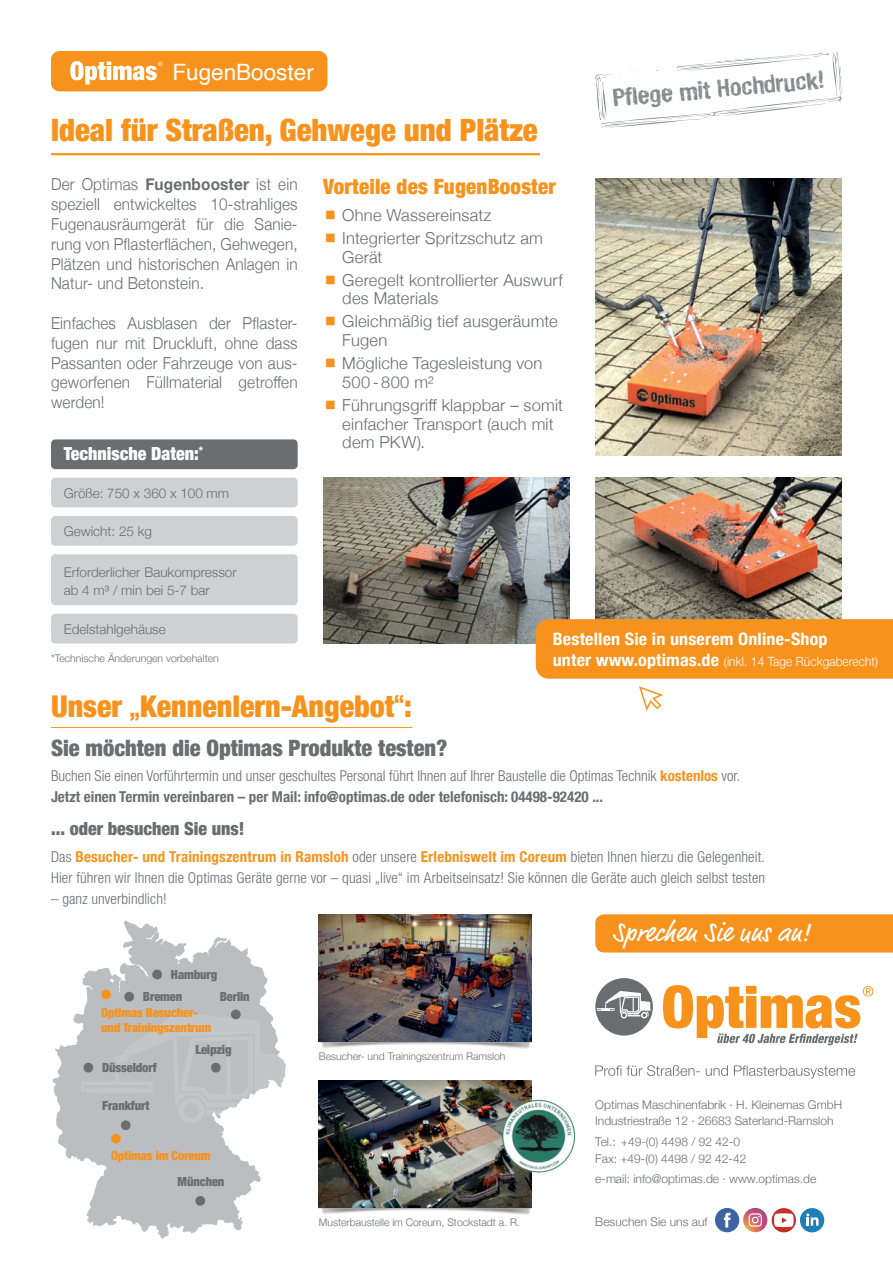
<style>
.page{position:relative;width:893px;height:1263px;background:#fff}
.page>*{position:absolute;margin:0;border:0;box-sizing:border-box;transform-origin:0 0}
.t1{font:900 condensed 30.75px "Helvetica Neue";color:#f7931d}
.t2{font:900 condensed 30px "Helvetica Neue";color:#f7931d}
.t3{font:26.85px "Market";letter-spacing:.01em;color:#fff}
.t4{font:24px "Hand Vetica";color:#87898c}
.t5{font:900 condensed 22.5px "Helvetica Neue";color:#6c6d70}
.t6{font:22.5px "Helvetica";color:#fff}
.t7{font:900 condensed 21px "Helvetica Neue";letter-spacing:.01em;color:#f7931d}
.t8{font:900 condensed 18px "Helvetica Neue";color:#6c6d70}
.t9{font:900 condensed 18px "Helvetica Neue";color:#fff}
.t10{font:700 condensed 17.1px "Helvetica Neue";letter-spacing:.01em;color:#fff;scale:1.05 1}
.t11{font:300 16.5px/19.8px "Helvetica Neue";letter-spacing:.01em;color:#6c6d70;text-align:justify;scale:.93 1}
.t12{font:300 16.5px/23px "Helvetica Neue";letter-spacing:.01em;color:#6c6d70}
.t13{font:300 condensed 15px/21px "Helvetica Neue";color:#6c6d70}
.t14{font:300 13.5px/18px "Helvetica Neue";color:#6c6d70}
.t15{font:300 12.75px "Helvetica Neue";letter-spacing:.01em;color:#fff;scale:.93 1}
.t16{font:900 condensed 12.6px "Helvetica Neue";letter-spacing:-.01em;color:#6c6d70}
.t17{font:900 condensed 12.6px/15px "Helvetica Neue";letter-spacing:-.01em;color:#f7931d}
.t18{font:300 12px/16.5px "Helvetica Neue";color:#6c6d70}
.t19{font:300 10.5px "Helvetica Neue";color:#6c6d70}
.s1{font-weight:700}
.s2{font-weight:700;font-stretch:condensed;font-size:17.1px}
.s3{font-size:12.15px}
.s4{font-size:21px}
.s5{font-weight:700;color:#f7931d}
</style>
<div class="page">
<hr style="left:51px;top:153px;width:489px;height:2px;background:#f7931d">
<div style="left:51px;top:51px;width:276px;height:40px;background:#f7931d;border-radius:9px"></div>
<svg style="left:70px;top:61px;width:92px;height:23px"></svg>
<img style="left:323px;top:478px;width:247px;height:165px">
<img style="left:595px;top:179px;width:247px;height:276px">
<img style="left:595px;top:478px;width:247px;height:141px">
<div style="left:595px;top:978px;width:58px;height:57px;background:#6c6d70;border-radius:50%"></div>
<svg style="left:597px;top:991px;width:54px;height:27px"></svg>
<svg style="left:663px;top:985px;width:210px;height:60px"></svg>
<svg style="left:595px;top:1065px;width:260px;height:13px"></svg>
<div style="left:595px;top:914px;width:298px;height:38px;background:#f7931d"></div>
<div style="left:715px;top:1208px;width:24px;height:24px;background:#3d64a0;border-radius:50%"></div>
<svg style="left:724px;top:1213px;width:6px;height:14px"></svg>
<svg style="left:772px;top:1208px;width:24px;height:24px"></svg>
<svg style="left:774px;top:1213px;width:19px;height:14px"></svg>
<div style="left:800px;top:1208px;width:24px;height:24px;background:#1f7fba;border-radius:50%"></div>
<svg style="left:806px;top:1213px;width:12px;height:12px"></svg>
<svg style="left:743px;top:1208px;width:24px;height:24px"></svg>
<svg style="left:749px;top:1213px;width:13px;height:14px"></svg>
<img style="left:319px;top:1208px;width:212px;height:6px">
<img style="left:319px;top:1042px;width:212px;height:6px">
<img style="left:319px;top:914px;width:212px;height:128px">
<img style="left:319px;top:1080px;width:212px;height:128px">
<hr style="left:51px;top:727px;width:361px;height:1px;background:#f7931d">
<svg style="left:53px;top:921px;width:233px;height:317px"></svg>
<div style="left:124px;top:992px;width:10px;height:9px;background:#6c6d70;border-radius:50%"></div>
<div style="left:101px;top:989px;width:10px;height:10px;background:#f7931d;border-radius:50%"></div>
<div style="left:152px;top:969px;width:10px;height:10px;background:#6c6d70;border-radius:50%"></div>
<div style="left:121px;top:1120px;width:10px;height:10px;background:#6c6d70;border-radius:50%"></div>
<div style="left:195px;top:1196px;width:10px;height:10px;background:#6c6d70;border-radius:50%"></div>
<div style="left:83px;top:1063px;width:10px;height:9px;background:#6c6d70;border-radius:50%"></div>
<div style="left:111px;top:1134px;width:10px;height:9px;background:#f7931d;border-radius:50%"></div>
<div style="left:231px;top:1009px;width:10px;height:10px;background:#6c6d70;border-radius:50%"></div>
<div style="left:211px;top:1063px;width:10px;height:9px;background:#6c6d70;border-radius:50%"></div>
<img style="left:500px;top:1097px;width:76px;height:76px">
<svg style="left:595px;top:51px;width:247px;height:77px"></svg>
<svg style="left:639px;top:686px;width:24px;height:25px"></svg>
<div style="left:536px;top:619px;width:357px;height:60px;background:#f7931d"></div>
<div style="left:51px;top:439px;width:247px;height:30px;background:#6c6d70;border-radius:4px"></div>
<div style="left:51px;top:478px;width:247px;height:29px;background:#cfd0d2;border-radius:4px"></div>
<div style="left:51px;top:516px;width:247px;height:30px;background:#cfd0d2;border-radius:4px"></div>
<div style="left:51px;top:554px;width:247px;height:51px;background:#cfd0d2;border-radius:4px"></div>
<div style="left:51px;top:614px;width:247px;height:29px;background:#cfd0d2;border-radius:4px"></div>
<h3 class="t6" style="left:172px;top:55px;width:143px">FugenBooster</h3>
<h1 class="t1" style="left:51px;top:105px;width:488px">Ideal für Straßen, Gehwege und Plätze</h1>
<p class="t11" style="left:51px;top:173px;width:267px">Der Optimas <span class="s1">Fugenbooster</span> ist ein speziell entwickeltes 10-strahliges Fugenausräumgerät für die Sanie&shy;rung von Pflasterflächen, Gehwegen, Plätzen und historischen Anlagen in Natur- und Betonstein.</p>
<p class="t11" style="left:51px;top:312px;width:267px">Einfaches Ausblasen der Pflaster&shy;fugen nur mit Druckluft, ohne dass Passanten oder Fahrzeuge von aus&shy;geworfenen Füllmaterial getroffen werden!</p>
<h3 class="t4" style="left:611px;top:83px;width:213px;rotate:-5deg">Pflege mit Hochdruck!</h3>
<h3 class="t7" style="left:323px;top:169px;width:234px">Vorteile des FugenBooster</h3>
<p class="t12" style="left:342px;top:202px;width:202px">Ohne Wassereinsatz<br>Integrierter Spritzschutz am</p>
<p class="t12" style="left:342px;top:244px;width:222px">Gerät<br>Geregelt kontrollierter Auswurf</p>
<p class="t12" style="left:342px;top:286px;width:217px">des Materials<br>Gleichmäßig tief ausgeräumte</p>
<p class="t12" style="left:342px;top:328px;width:202px">Fugen<br>Mögliche Tagesleistung von</p>
<p class="t12" style="left:342px;top:369px;width:222px">500 - 800 m²<br>Führungsgriff klappbar – somit</p>
<p class="t12" style="left:342px;top:413px;width:213px;line-height:18.8px">einfacher Transport (auch mit dem PKW).</p>
<p class="t9" style="left:64px;top:439px;width:141px">Technische Daten:<sup>*</sup></p>
<p class="t14" style="left:64px;top:483px;width:167px">Größe: 750 x 360 x 100 mm</p>
<p class="t14" style="left:64px;top:521px;width:90px">Gewicht: 25 kg</p>
<p class="t14" style="left:64px;top:562px;width:174px">Erforderlicher Baukompressor ab 4 m³ / min bei 5-7 bar</p>
<p class="t14" style="left:64px;top:619px;width:104px">Edelstahlgehäuse</p>
<p class="t10" style="left:553px;top:624px;width:263px">Bestellen Sie in unserem Online-Shop</p>
<p class="t15" style="left:553px;top:651px;width:351px"><span class="s2">unter www.optimas.de</span> <span class="s3">(</span>inkl. 14 Tage Rückgaberecht)</p>
<p class="t19" style="left:51px;top:650px;width:169px">*Technische Änderungen vorbehalten</p>
<h2 class="t2" style="left:51px;top:682px;width:363px">Unser <span class="s4">„</span>Kennenlern-Angebot<sup>“</sup>:</h2>
<h3 class="t5" style="left:51px;top:730px;width:398px">Sie möchten die Optimas Produkte testen?</h3>
<p class="t13" style="left:51px;top:765px;width:691px">Buchen Sie einen Vorführtermin und unser geschultes Personal führt Ihnen auf Ihrer Baustelle die Optimas Technik <span class="s5">kostenlos</span> vor.<br><span class="s1">Jetzt einen Termin vereinbaren – per Mail: info@optimas.de oder telefonisch: 04498-92420 ...</span></p>
<p class="t8" style="left:51px;top:814px;width:195px">... oder besuchen Sie uns!</p>
<p class="t13" style="left:51px;top:846px;width:716px">Das <span class="s5">Besucher- und Trainingszentrum in Ramsloh</span> oder unsere <span class="s5">Erlebniswelt im Coreum</span> bieten Ihnen hierzu die Gelegenheit.<br>Hier führen wir Ihnen die Optimas Geräte gerne vor – quasi „live“ im Arbeitseinsatz! Sie können die Geräte auch gleich selbst testen</p>
<p class="t13" style="left:51px;top:888px;width:117px">– ganz unverbindlich!</p>
<p class="t16" style="left:171px;top:964px;width:48px">Hamburg</p>
<p class="t16" style="left:143px;top:986px;width:41px">Bremen</p>
<p class="t17" style="left:101px;top:1004px;width:112px">Optimas Besucher&shy;und Trainingszentrum</p>
<p class="t16" style="left:220px;top:986px;width:31px">Berlin</p>
<p class="t16" style="left:102px;top:1057px;width:56px">Düsseldorf</p>
<p class="t16" style="left:102px;top:1095px;width:49px">Frankfurt</p>
<p class="t16" style="left:195px;top:1039px;width:38px">Leipzig</p>
<p class="t17" style="left:111px;top:1147px;width:101px">Optimas im Coreum</p>
<p class="t16" style="left:178px;top:1171px;width:48px">München</p>
<p class="t19" style="left:319px;top:1048px;width:188px">Besucher- und Trainingszentrum Ramsloh</p>
<p class="t19" style="left:319px;top:1213px;width:202px">Musterbaustelle im Coreum, Stockstadt a. R.</p>
<h3 class="t3" style="left:612px;top:916px;width:199px">Sprechen Sie uns an!</h3>
<p class="t18" style="left:595px;top:1095px;width:248px">Optimas Maschinenfabrik · H. Kleinemas GmbH<br>Industriestraße 12 · 26683 Saterland-Ramsloh</p>
<p class="t18" style="left:595px;top:1132px;width:153px">Tel.: +49-(0) 4498 / 92 42-0<br>Fax: +49-(0) 4498 / 92 42-42</p>
<p class="t18" style="left:595px;top:1170px;width:222px">e-mail: info@optimas.de · www.optimas.de</p>
<p class="t18" style="left:595px;top:1212px;width:114px">Besuchen Sie uns auf</p>
</div>
